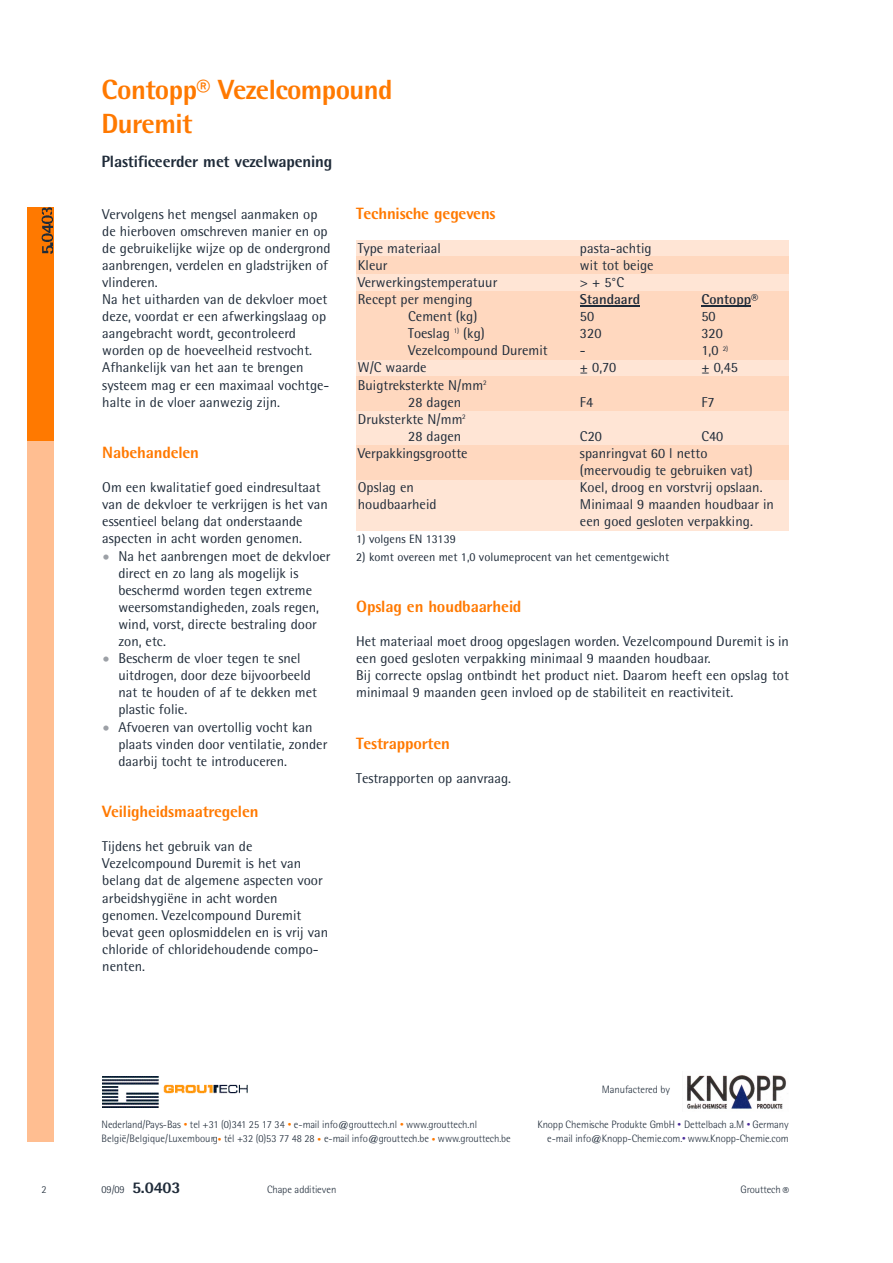
<style>
.page{position:relative;width:893px;height:1263px;background:#fff}
.page>*{position:absolute;margin:0;border:0;box-sizing:border-box;transform-origin:0 0}
.t1{font:800 27.75px/34.2px "Rotis Semi Sans";letter-spacing:-.02em;color:#ff7900}
.t2{font:800 16.35px "Rotis Semi Sans";letter-spacing:-.01em;color:#ff7900}
.t3{font:800 16.35px "Rotis Semi Sans";letter-spacing:-.01em;color:#1f2b39}
.t4{font:14.25px/17.1px "Rotis Semi Sans";color:#1f2b39}
.t5{font:700 14.25px "Rotis Semi Sans";color:#1f2b39}
.t6{font:12.15px "Rotis Semi Sans";color:#1f2b39}
.t7{font:300 10.65px/14.4px "Rotis Semi Sans";color:#1f2b39}
.s1{font-weight:800;color:#9ca0a6}
.s2{font-size:7.5px;color:#ff7900}
.s3{font-size:7.5px;color:#4c2e9a}
.s4{font-weight:300;font-size:10.65px}
.s5{font-weight:400;font-style:italic;font-size:12.75px}
</style>
<div class="page">
<div style="left:356px;top:240px;width:432px;height:290px;background:#ffe5d5"></div>
<img style="left:102px;top:1077px;width:145px;height:31px">
<div style="left:356px;top:257px;width:432px;height:17px;background:#ffd8bf"></div>
<div style="left:356px;top:291px;width:432px;height:68px;background:#ffd8bf"></div>
<div style="left:356px;top:445px;width:432px;height:34px;background:#ffd8bf"></div>
<div style="left:356px;top:377px;width:432px;height:34px;background:#ffd8bf"></div>
<hr style="left:580px;top:305px;width:53px;height:1px;background:#1f2b39">
<hr style="left:701px;top:305px;width:50px;height:1px;background:#1f2b39">
<div style="left:27px;top:207px;width:26px;height:935px;background:#ffbe91"></div>
<div style="left:27px;top:207px;width:26px;height:234px;background:#ff7900"></div>
<img style="left:42px;top:246px;width:10px;height:8px">
<img style="left:41px;top:207px;width:12px;height:34px">
<img style="left:687px;top:1075px;width:99px;height:34px">
<p class="t7" style="left:41px;top:1183px;width:7px">2</p>
<h1 class="t1" style="left:102px;top:75px;width:292px">Contopp® Ve ze lco m p o u n d<br>D u re m it</h1>
<p class="t3" style="left:102px;top:156px;width:232px">P la stific e e rder met vezelwapening</p>
<p class="t4" style="left:102px;top:207px;width:230px">Vervolgens het mengsel aanmaken op de hierboven omschreven manier en op de gebruikelijke wijze op de ondergrond aanbrengen, verdelen en gladstrijken of vlinderen.<br>Na het uitharden van de dekvloer moet deze, voordat er een afwerkingslaag op aangebracht wordt, gecontroleerd worden op de hoeveelheid restvocht.<br>Afhankelijk van het aan te brengen systeem mag er een maximaal vochtge&shy;halte in de vloer aanwezig zijn.</p>
<p class="t2" style="left:102px;top:447px;width:98px">N a b e h a n d e le n</p>
<p class="t4" style="left:102px;top:480px;width:227px">Om een kwalitatief goed eindresultaat van de dekvloer te verkrijgen is het van essentieel belang dat onderstaande aspecten in acht worden genomen.</p>
<p class="t4" style="left:118px;top:549px;width:214px;text-indent:-16px"><span class="s1">•</span> Na het aanbrengen moet de dekvloer direct en zo lang als mogelijk is beschermd worden tegen extreme weersomstandigheden, zoals regen, wind, vorst, directe bestraling door zon, etc.</p>
<p class="t4" style="left:118px;top:651px;width:200px;text-indent:-16px"><span class="s1">•</span> Bescherm de vloer tegen te snel uitdrogen, door deze bijvoorbeeld nat te houden of af te dekken met plastic folie.</p>
<p class="t4" style="left:118px;top:720px;width:211px;text-indent:-16px"><span class="s1">•</span> Afvoeren van overtollig vocht kan plaats vinden door ventilatie, zonder daarbij tocht te introduceren.</p>
<p class="t2" style="left:102px;top:806px;width:158px">Ve ilig h e id sm a a tre g e le n</p>
<p class="t4" style="left:102px;top:839px;width:227px">Tijdens het gebruik van de<br>Vezelcompound Duremit is het van belang dat de algemene aspecten voor arbeidshygiëne in acht worden genomen. Vezelcompound Duremit bevat geen oplosmiddelen en is vrij van chloride of chloridehoudende compo&shy;nenten.</p>
<p class="t2" style="left:356px;top:207px;width:141px">Technische gegevens</p>
<p class="t4" style="left:358px;top:241px;width:84px">Type materiaal</p>
<p class="t4" style="left:580px;top:241px;width:73px">pasta-achtig</p>
<p class="t4" style="left:358px;top:258px;width:31px">Kleur</p>
<p class="t4" style="left:580px;top:258px;width:75px">wit tot beige</p>
<p class="t4" style="left:358px;top:275px;width:141px">Verwerkingstemperatuur</p>
<p class="t4" style="left:580px;top:275px;width:46px">&gt; + 5°C</p>
<p class="t4" style="left:358px;top:292px;width:116px">Recept per menging</p>
<p class="t5" style="left:580px;top:294px;width:62px">Standaard</p>
<p class="t5" style="left:701px;top:294px;width:58px">Contopp®</p>
<p class="t4" style="left:408px;top:309px;width:71px">Cement (kg)</p>
<p class="t4" style="left:580px;top:309px;width:16px">50</p>
<p class="t4" style="left:701px;top:309px;width:16px">50</p>
<p class="t4" style="left:408px;top:326px;width:78px">Toeslag <sup>1)</sup> (kg)</p>
<p class="t4" style="left:580px;top:326px;width:23px">320</p>
<p class="t4" style="left:701px;top:326px;width:23px">320</p>
<p class="t4" style="left:408px;top:343px;width:141px">Vezelcompound Duremit</p>
<p class="t4" style="left:580px;top:343px;width:7px">-</p>
<p class="t4" style="left:701px;top:343px;width:28px">1,0 <sup>2)</sup></p>
<p class="t4" style="left:358px;top:360px;width:70px">W/C waarde</p>
<p class="t4" style="left:580px;top:360px;width:38px">± 0,70</p>
<p class="t4" style="left:701px;top:360px;width:38px">± 0,45</p>
<p class="t4" style="left:408px;top:378px;width:80px;text-indent:-50px">Buigtreksterkte N/mm<sup>2<br></sup>28 dagen</p>
<p class="t4" style="left:580px;top:395px;width:15px">F4</p>
<p class="t4" style="left:701px;top:395px;width:15px">F7</p>
<p class="t4" style="left:408px;top:412px;width:59px;text-indent:-50px">Druksterkte N/mm<sup>2<br></sup>28 dagen</p>
<p class="t4" style="left:580px;top:429px;width:23px">C20</p>
<p class="t4" style="left:701px;top:429px;width:23px">C40</p>
<p class="t4" style="left:358px;top:446px;width:111px">Verpakkingsgrootte</p>
<p class="t4" style="left:580px;top:446px;width:174px">spanringvat 60 l netto (meervoudig te gebruiken vat)</p>
<p class="t4" style="left:358px;top:480px;width:58px">Opslag en</p>
<p class="t4" style="left:580px;top:480px;width:184px">Koel, droog en vorstvrij opslaan.</p>
<p class="t4" style="left:358px;top:497px;width:80px">houdbaarheid</p>
<p class="t4" style="left:580px;top:497px;width:195px">Minimaal 9 maanden houdbaar in een goed gesloten verpakking.</p>
<p class="t6" style="left:356px;top:535px;width:101px">1) volgens EN 13139</p>
<p class="t6" style="left:356px;top:552px;width:314px">2) komt overeen met 1,0 volumeprocent van het cementgewicht</p>
<p class="t2" style="left:356px;top:601px;width:167px">Opslag en houdbaarheid</p>
<p class="t4" style="left:356px;top:634px;width:434px">Het materiaal moet droog opgeslagen worden. Vezelcompound Duremit is in een goed gesloten verpakking minimaal 9 maanden houdbaar.<br>Bij correcte opslag ontbindt het product niet. Daarom heeft een opslag tot minimaal 9 maanden geen invloed op de stabiliteit en reactiviteit.</p>
<p class="t2" style="left:356px;top:737px;width:95px">Te stra p p o rte n</p>
<p class="t4" style="left:356px;top:771px;width:156px">Testrapporten op aanvraag.</p>
<p class="t7" style="left:602px;top:1083px;width:69px">M a n u fa c te red by</p>
<p class="t7" style="left:102px;top:1118px;width:410px">N e d e rla n d /Pays-Bas <span class="s2">•</span> tel +31 (0)341 25 17 34 <span class="s2">•</span> e-mail info@grouttech.nl <span class="s2">•</span> w w w.g ro u tte c h .n l<br>B e lg ië /B e lg iq u e /L u x e m b o u rg<span class="s2">•</span> tél +32 (0)53 77 48 28 <span class="s2">•</span> e-mail info@grouttech.be <span class="s2">•</span> w w w.g ro u tte c h .b e</p>
<p class="t7" style="left:537px;top:1118px;width:253px;line-height:14px;text-align:right">Knopp Chemische Produkte GmbH <span class="s3">•</span> Dettelbach a.M <span class="s3">•</span> G e rm a n y e-mail info@Knopp-Chemie.com.<span class="s3">•</span> w w w.K n o p p - C h e m ie .c o m</p>
<p class="t3" style="left:102px;top:1182px;width:81px"><span class="s4">0 9 /0 9</span> 5 .0 4 0 3</p>
<p class="t7" style="left:267px;top:1183px;width:71px">Chape additieven</p>
<p class="t7" style="left:740px;top:1183px;width:49px">G ro u tte c h<span class="s5">®</span></p>
</div>
